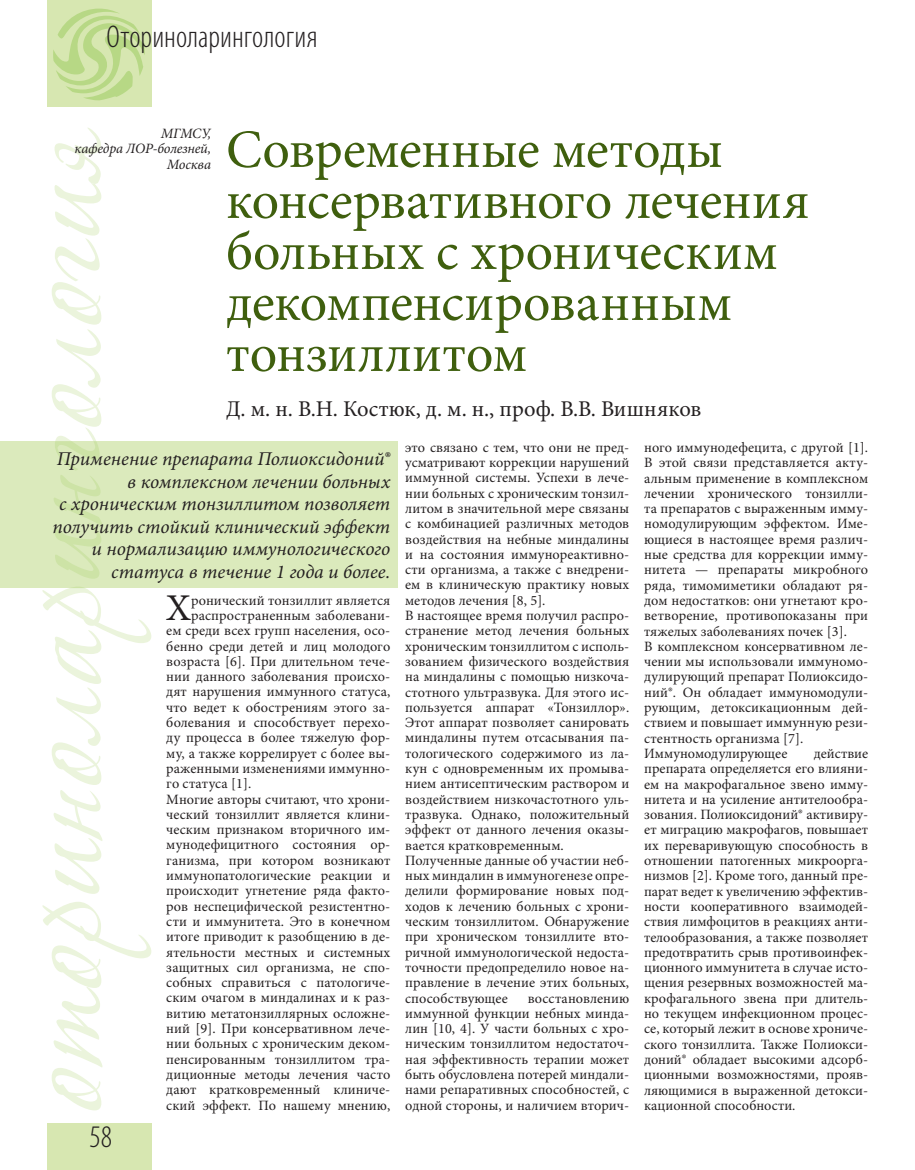
<style>
.page{position:relative;width:915px;height:1170px;background:#fff}
.page>*{position:absolute;margin:0;border:0;box-sizing:border-box;transform-origin:0 0}
.t1{font:54px/51px "Minion Pro";color:#3f5f0e}
.t2{font:37.8px "Minion Pro";color:#231f20}
.t3{font:300 condensed 31.5px "Myriad Pro";color:#231f20}
.t4{font:22.5px "Minion Pro";letter-spacing:.005em;color:#231f20}
.t5{font:italic 19.5px/22.5px "Minion Pro";letter-spacing:-.005em;color:#231f20;text-align:right}
.t6{font:14.25px/15.3px "Minion Pro";letter-spacing:.005em;color:#231f20}
.t7{font:italic 14.25px/15.3px "Minion Pro";letter-spacing:-.01em;color:#231f20;text-align:right}
</style>
<div class="page">
<div style="left:0;top:441px;width:397px;height:147px;background:#dbeabc"></div>
<div style="left:47px;top:1123px;width:104px;height:46px;background:#d7e7b1"></div>
<div style="left:47px;top:0;width:104px;height:106px;background:#d7e7b1"></div>
<svg style="left:53px;top:9px;width:92px;height:91px"></svg>
<svg style="left:42px;top:902px;width:109px;height:208px"></svg>
<svg style="left:42px;top:587px;width:109px;height:306px"></svg>
<svg style="left:52px;top:128px;width:50px;height:450px"></svg>
<h3 class="t3" style="left:106px;top:18px;width:212px">Оториноларингология</h3>
<p class="t7" style="left:74px;top:126px;width:138px">МГМСУ,<br>кафедра ЛОР-болезней,<br>Москва</p>
<h1 class="t1" style="left:226px;top:124px;width:585px">Современные методы консервативного лечения больных с хроническим декомпенсированным тонзиллитом</h1>
<h3 class="t4" style="left:226px;top:393px;width:477px">Д. м. н. В.Н. Костюк, д. м. н., проф. В.В. Вишняков</h3>
<h3 class="t5" style="left:52px;top:448px;width:339px">Применение препарата Полиоксидоний® в комплексном лечении больных<br>с хроническим тонзиллитом позволяет получить стойкий клинический эффект и нормализацию иммунологического статуса в течение 1 года и более.</h3>
<h2 class="t2" style="left:166px;top:582px;width:26px">Х</h2>
<p class="t6" style="left:191px;top:592px;width:200px">ронический тонзиллит является</p>
<p class="t6" style="left:191px;top:607px;width:200px">распространенным заболевани-</p>
<p class="t6" style="left:166px;top:623px;width:225px">ем среди всех групп населения, осо-</p>
<p class="t6" style="left:166px;top:638px;width:225px">бенно среди детей и лиц молодого</p>
<p class="t6" style="left:166px;top:653px;width:225px">возраста [6]. При длительном тече-</p>
<p class="t6" style="left:166px;top:669px;width:225px">нии данного заболевания происхо-</p>
<p class="t6" style="left:166px;top:684px;width:225px">дят нарушения иммунного статуса,</p>
<p class="t6" style="left:166px;top:699px;width:225px">что ведет к обострениям этого за-</p>
<p class="t6" style="left:166px;top:715px;width:225px">болевания и способствует перехо-</p>
<p class="t6" style="left:166px;top:730px;width:225px">ду процесса в более тяжелую фор-</p>
<p class="t6" style="left:166px;top:745px;width:225px">му, а также коррелирует с более вы-</p>
<p class="t6" style="left:166px;top:760px;width:225px">раженными изменениями иммунно-</p>
<p class="t6" style="left:166px;top:776px;width:86px">го статуса [1].</p>
<p class="t6" style="left:166px;top:791px;width:225px">Многие авторы считают, что хрони-</p>
<p class="t6" style="left:166px;top:806px;width:225px">ческий тонзиллит является клини-</p>
<p class="t6" style="left:166px;top:822px;width:225px">ческим признаком вторичного им-</p>
<p class="t6" style="left:166px;top:837px;width:225px">мунодефицитного состояния ор-</p>
<p class="t6" style="left:166px;top:852px;width:225px">ганизма, при котором возникают</p>
<p class="t6" style="left:166px;top:867px;width:225px">иммунопатологические реакции и</p>
<p class="t6" style="left:166px;top:883px;width:225px">происходит угнетение ряда факто-</p>
<p class="t6" style="left:166px;top:898px;width:225px">ров неспецифической резистентно-</p>
<p class="t6" style="left:166px;top:913px;width:225px">сти и иммунитета. Это в конечном</p>
<p class="t6" style="left:166px;top:929px;width:225px">итоге приводит к разобщению в де-</p>
<p class="t6" style="left:166px;top:944px;width:225px">ятельности местных и системных</p>
<p class="t6" style="left:166px;top:959px;width:225px">защитных сил организма, не спо-</p>
<p class="t6" style="left:166px;top:974px;width:225px">собных справиться с патологиче-</p>
<p class="t6" style="left:166px;top:990px;width:225px">ским очагом в миндалинах и к раз-</p>
<p class="t6" style="left:166px;top:1005px;width:225px">витию метатонзиллярных осложне-</p>
<p class="t6" style="left:166px;top:1020px;width:225px">ний [9]. При консервативном лече-</p>
<p class="t6" style="left:166px;top:1036px;width:225px">нии больных с хроническим деком-</p>
<p class="t6" style="left:166px;top:1051px;width:225px">пенсированным тонзиллитом тра-</p>
<p class="t6" style="left:166px;top:1066px;width:225px">диционные методы лечения часто</p>
<p class="t6" style="left:166px;top:1081px;width:225px">дают кратковременный клиниче-</p>
<p class="t6" style="left:166px;top:1097px;width:225px">ский эффект. По нашему мнению,</p>
<h3 class="t3" style="left:89px;top:1117px;width:24px">58</h3>
<p class="t6" style="left:405px;top:439px;width:225px">это связано с тем, что они не пред&shy;усматривают коррекции нарушений иммунной системы. Успехи в лече&shy;нии больных с хроническим тонзил&shy;литом в значительной мере связаны с комбинацией различных методов воздействия на небные миндалины и на состояния иммунореактивно&shy;сти организма, а также с внедрени&shy;ем в клиническую практику новых методов лечения [8, 5].<br>В настоящее время получил распро&shy;странение метод лечения больных хроническим тонзиллитом с исполь&shy;зованием физического воздействия на миндалины с помощью низкоча&shy;стотного ультразвука. Для этого ис&shy;пользуется аппарат «Тонзиллор».<br>Этот аппарат позволяет санировать миндалины путем отсасывания па&shy;тологического содержимого из ла&shy;кун с одновременным их промыва&shy;нием антисептическим раствором и воздействием низкочастотного уль&shy;тразвука. Однако, положительный эффект от данного лечения оказы&shy;вается кратковременным.<br>Полученные данные об участии неб&shy;ных миндалин в иммуногенезе опре&shy;делили формирование новых под&shy;ходов к лечению больных с хрони&shy;ческим тонзиллитом. Обнаружение при хроническом тонзиллите вто&shy;ричной иммунологической недоста&shy;точности предопределило новое на&shy;правление в лечение этих больных, способствующее</p>
<p class="t6" style="left:405px;top:990px;width:225px;text-align:justify;text-indent:122px">восстановлению иммунной функции небных минда&shy;лин [10, 4]. У части больных с хро&shy;ническим тонзиллитом недостаточ&shy;ная эффективность терапии может быть обусловлена потерей миндали&shy;нами репаративных способностей, с одной стороны, и наличием вторич-</p>
<p class="t6" style="left:644px;top:440px;width:225px">ного иммунодефецита, с другой [1].<br>В этой связи представляется акту&shy;альным применение в комплексном лечении хронического тонзилли&shy;та препаратов с выраженным имму&shy;номодулирующим эффектом. Име&shy;ющиеся в настоящее время различ&shy;ные средства для коррекции имму&shy;нитета — препараты микробного ряда, тимомиметики обладают ря&shy;дом недостатков: они угнетают кро&shy;ветворение, противопоказаны при тяжелых заболеваниях почек [3].<br>В комплексном консервативном ле&shy;чении мы использовали иммуномо&shy;дулирующий препарат Полиоксидо&shy;ний®. Он обладает иммуномодули&shy;рующим, детоксикационным дей&shy;ствием и повышает иммунную рези&shy;стентность организма [7].<br>Иммуномодулирующее</p>
<p class="t6" style="left:644px;top:745px;width:225px;text-align:justify;text-indent:170px">действие препарата определяется его влияни&shy;ем на макрофагальное звено имму&shy;нитета и на усиление антителообра&shy;зования. Полиоксидоний® активиру&shy;ет миграцию макрофагов, повышает их переваривующую способность в отношении патогенных микроорга&shy;низмов [2]. Кроме того, данный пре&shy;парат ведет к увеличению эффектив&shy;ности кооперативного взаимодей&shy;ствия лимфоцитов в реакциях анти&shy;телообразования, а также позволяет предотвратить срыв противоинфек&shy;ционного иммунитета в случае исто&shy;щения резервных возможностей ма&shy;крофагального звена при длитель&shy;но текущем инфекционном процес&shy;се, который лежит в основе хрониче&shy;ского тонзиллита. Также Полиокси&shy;доний® обладает высокими адсорб&shy;ционными возможностями, прояв&shy;ляющимися в выраженной детокси&shy;кационной способности.</p>
</div>
